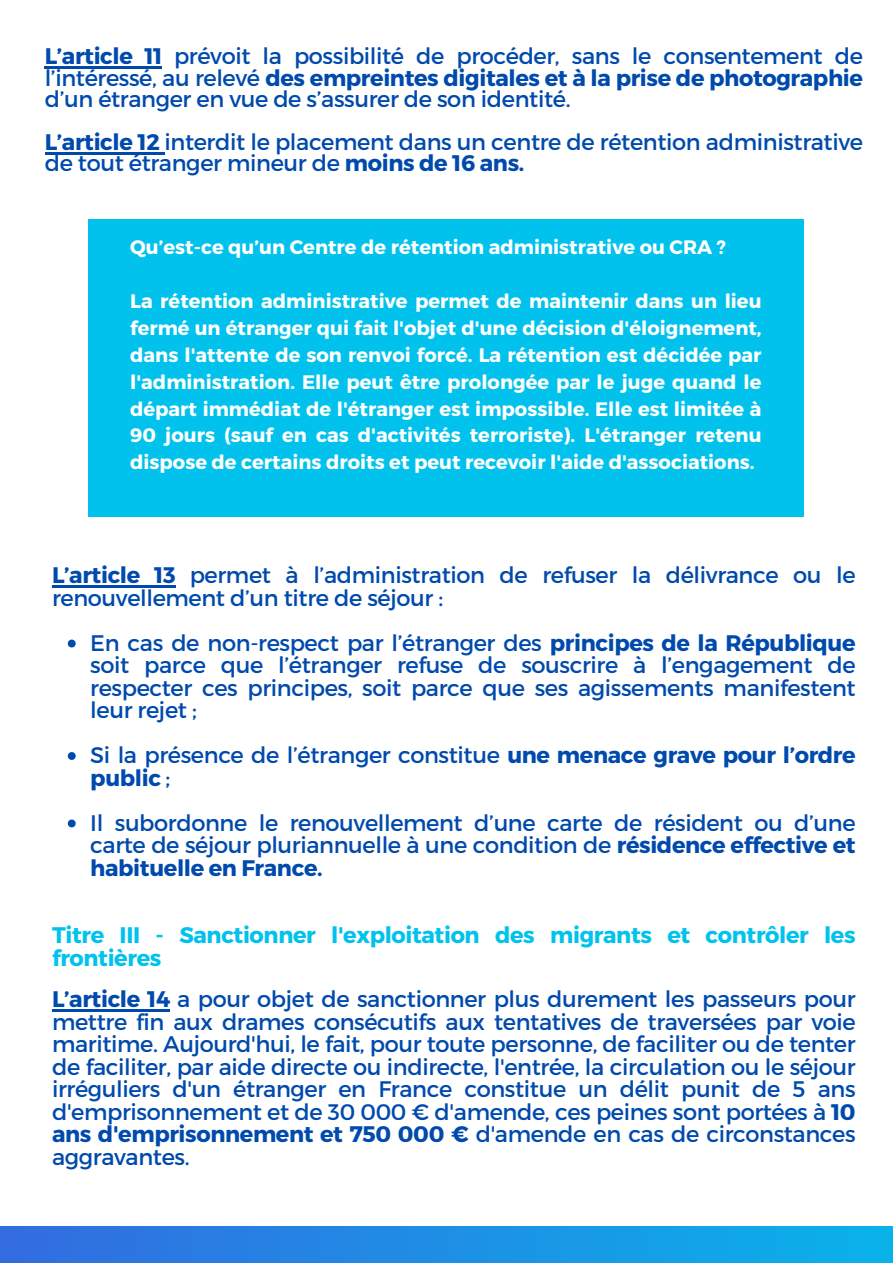
<style>
.page{position:relative;width:893px;height:1264px;background:#fff}
.page>*{position:absolute;margin:0;border:0;box-sizing:border-box;transform-origin:0 0}
.t1{font:22.5px/22.5px "Montserrat";letter-spacing:-.015em;color:#004aad;text-align:justify}
.t2{font:700 22.5px/22.5px "Montserrat";letter-spacing:-.015em;color:#00c2ed}
.t3{font:700 19.5px/27px "Montserrat";color:#fff}
.s1{font-weight:700}
</style>
<div class="page">
<div style="left:0;top:1226px;width:892px;height:36px;background:linear-gradient(to right,#336ce0,#09b2ea)"></div>
<svg style="left:68px;top:639px;width:8px;height:8px"></svg>
<svg style="left:68px;top:752px;width:8px;height:8px"></svg>
<svg style="left:68px;top:819px;width:8px;height:8px"></svg>
<hr style="left:52px;top:585px;width:123px;height:3px;background:#004aad">
<hr style="left:52px;top:1009px;width:118px;height:2px;background:#004aad">
<div style="left:88px;top:219px;width:715px;height:298px;background:#00c2ed"></div>
<hr style="left:45px;top:66px;width:117px;height:3px;background:#004aad">
<hr style="left:45px;top:152px;width:119px;height:2px;background:#004aad">
<p class="t1" style="left:45px;top:44px;width:819px;line-height:21.3px"><span class="s1">L’article 11</span> prévoit la possibilité de procéder, sans le consentement de l’intéressé, au relevé <span class="s1">des empreintes digitales et à la prise de photographie </span>d’un étranger en vue de s’assurer de son identité.</p>
<p class="t1" style="left:45px;top:130px;width:819px;line-height:21.3px"><span class="s1">L’article 12</span> interdit le placement dans un centre de rétention administrative de tout étranger mineur de <span class="s1">moins de 16 ans.</span></p>
<p class="t3" style="left:130px;top:232px;width:597px">Qu’est-ce qu’un Centre de rétention administrative ou CRA ?</p>
<p class="t3" style="left:130px;top:286px;width:633px">La rétention administrative permet de maintenir dans un lieu fermé un étranger qui fait l'objet d'une décision d'éloignement, dans l'attente de son renvoi forcé. La rétention est décidée par l'administration. Elle peut être prolongée par le juge quand le départ immédiat de l'étranger est impossible. Elle est limitée à 90 jours (sauf en cas d'activités terroriste). L'étranger retenu dispose de certains droits et peut recevoir l'aide d'associations.</p>
<p class="t1" style="left:52px;top:563px;width:805px"><span class="s1">L’article 13</span> permet à l’administration de refuser la délivrance ou le renouvellement d’un titre de séjour :</p>
<p class="t1" style="left:90px;top:630px;width:766px">En cas de non-respect par l’étranger des <span class="s1">principes de la République </span>soit parce que l’étranger refuse de souscrire à l’engagement de respecter ces principes, soit parce que ses agissements manifestent leur rejet ;</p>
<p class="t1" style="left:90px;top:743px;width:766px">Si la présence de l’étranger constitue <span class="s1">une menace grave pour l’ordre public</span> ;</p>
<p class="t1" style="left:90px;top:810px;width:766px">Il subordonne le renouvellement d’une carte de résident ou d’une carte de séjour pluriannuelle à une condition de <span class="s1">résidence effective et habituelle en France.</span></p>
<p class="t2" style="left:52px;top:922px;width:805px">Titre III - Sanctionner l'exploitation des migrants et contrôler les frontières</p>
<p class="t1" style="left:52px;top:986px;width:805px"><span class="s1">L’article 14</span> a pour objet de sanctionner plus durement les passeurs pour mettre fin aux drames consécutifs aux tentatives de traversées par voie maritime. Aujourd'hui, le fait, pour toute personne, de faciliter ou de tenter de faciliter, par aide directe ou indirecte, l'entrée, la circulation ou le séjour irréguliers d'un étranger en France constitue un délit punit de 5 ans d'emprisonnement et de 30 000 € d'amende, ces peines sont portées à <span class="s1">10 ans d'emprisonnement et 750 000 €</span> d'amende en cas de circonstances aggravantes.</p>
</div>
